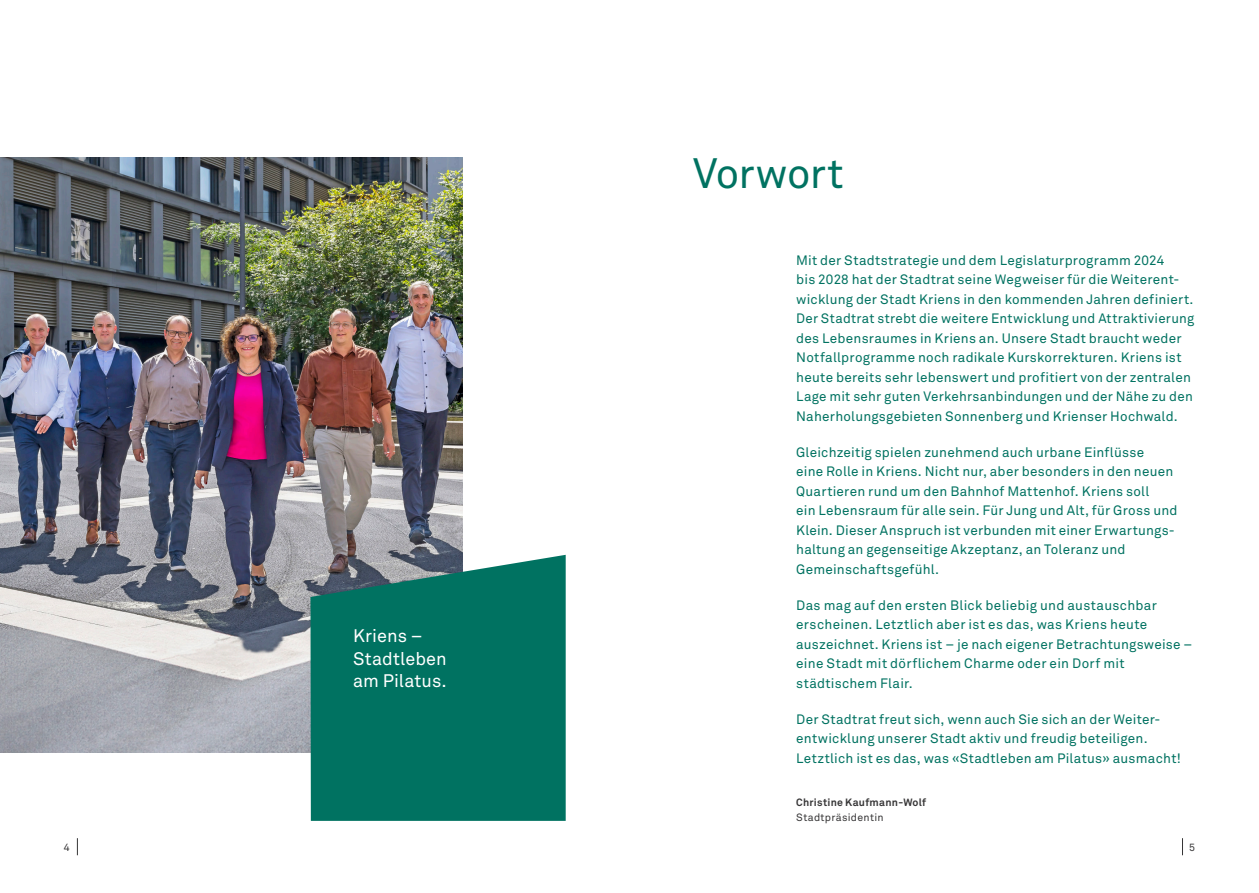
<style>
.page{position:relative;width:1259px;height:893px;background:#fff}
.page>*{position:absolute;margin:0;border:0;box-sizing:border-box;transform-origin:0 0}
.t1{font:42px "Akkurat";letter-spacing:-.015em;color:#007261}
.t2{font:18px/22.5px "Akkurat";letter-spacing:.005em;color:#fff}
.t3{font:13.5px/19.5px "Akkurat";letter-spacing:.02em;color:#007261}
.t4{font:700 10.5px "Akkurat";letter-spacing:.025em;color:#363536}
.t5{font:10.5px "Akkurat";letter-spacing:.025em;color:#363536}
</style>
<div class="page">
<svg style="left:77px;top:838px;width:1px;height:17px"></svg>
<svg style="left:1182px;top:838px;width:1px;height:17px"></svg>
<img style="left:0;top:157px;width:463px;height:596px">
<svg style="left:310px;top:555px;width:256px;height:266px;background:#0b7465"></svg>
<h2 class="t2" style="left:353px;top:625px;width:95px">Kriens –<br>Stadtleben am Pilatus.</h2>
<h1 class="t1" style="left:693px;top:148px;width:152px">Vorwort</h1>
<p class="t3" style="left:796px;top:251px;width:399px">Mit der Stadtstrategie und dem Legislaturprogramm 2024<br>bis 2028 hat der Stadtrat seine Wegweiser für die Weiterent&shy;wicklung der Stadt Kriens in den kommenden Jahren definiert.<br>Der Stadtrat strebt die weitere Entwicklung und Attraktivierung des Lebensraumes in Kriens an. Unsere Stadt braucht weder Notfallprogramme noch radikale Kurskorrekturen. Kriens ist heute bereits sehr lebenswert und profitiert von der zentralen Lage mit sehr guten Verkehrsanbindungen und der Nähe zu den Naherholungsgebieten Sonnenberg und Krienser Hochwald.</p>
<p class="t3" style="left:796px;top:443px;width:383px">Gleichzeitig spielen zunehmend auch urbane Einflüsse<br>eine Rolle in Kriens. Nicht nur, aber besonders in den neuen Quartieren rund um den Bahnhof Mattenhof. Kriens soll<br>ein Lebensraum für alle sein. Für Jung und Alt, für Gross und Klein. Dieser Anspruch ist verbunden mit einer Erwartungs&shy;haltung an gegenseitige Akzeptanz, an Toleranz und Gemeinschaftsgefühl.</p>
<p class="t3" style="left:796px;top:596px;width:398px">Das mag auf den ersten Blick beliebig und austauschbar erscheinen. Letztlich aber ist es das, was Kriens heute auszeichnet. Kriens ist – je nach eigener Betrachtungsweise – eine Stadt mit dörflichem Charme oder ein Dorf mit städtischem Flair.</p>
<p class="t3" style="left:796px;top:710px;width:386px">Der Stadtrat freut sich, wenn auch Sie sich an der Weiter&shy;entwicklung unserer Stadt aktiv und freudig beteiligen.<br>Letztlich ist es das, was «Stadtleben am Pilatus» ausmacht!</p>
<p class="t4" style="left:796px;top:795px;width:131px">Christine Kaufmann-Wolf</p>
<p class="t5" style="left:796px;top:811px;width:89px">Stadtpräsidentin</p>
<p class="t5" style="left:64px;top:841px;width:7px">4</p>
<p class="t5" style="left:1189px;top:841px;width:7px">5</p>
</div>
